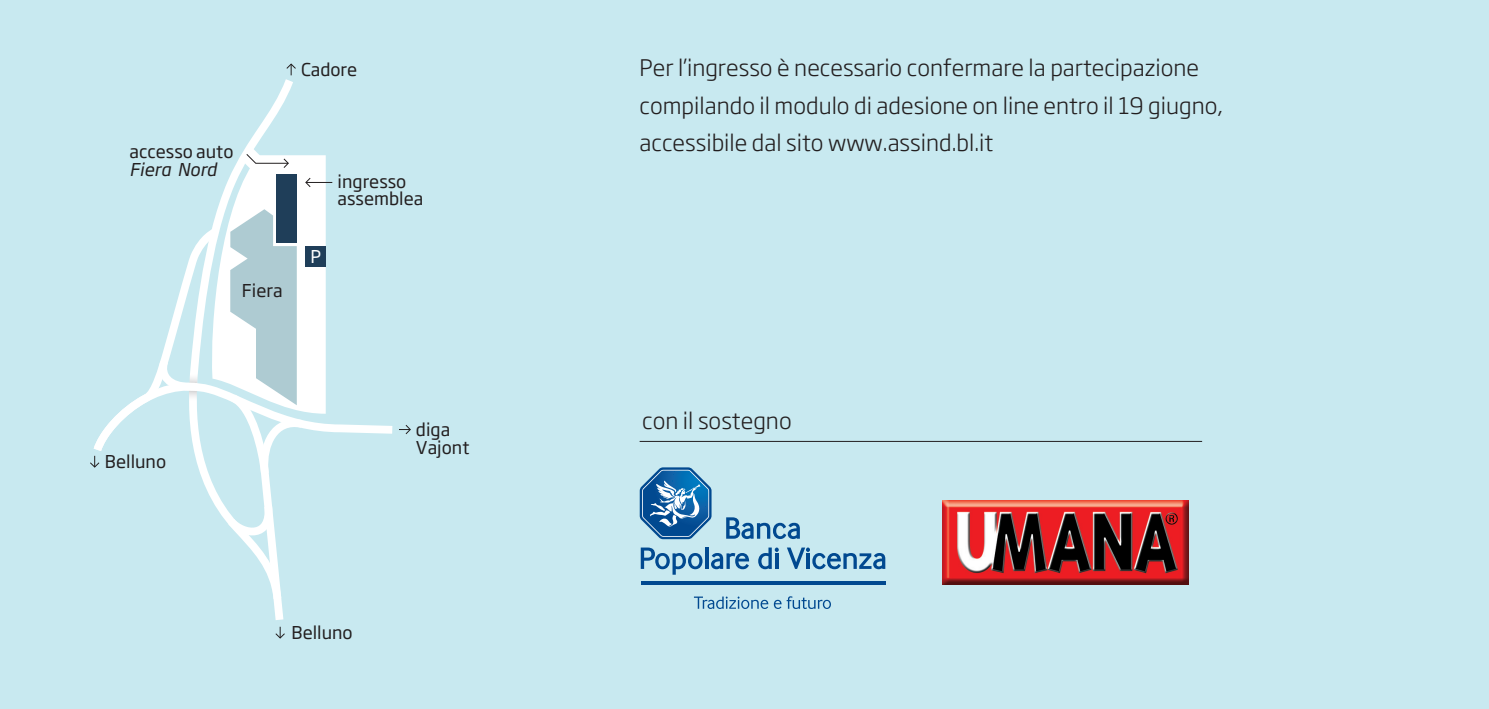
<style>
.page{position:relative;width:1489px;height:709px;background:#fff}
.page>*{position:absolute;margin:0;border:0;box-sizing:border-box;transform-origin:0 0}
.t1{font:300 22.5px/37.5px "Soho Gothic Pro";color:#231f20}
.t2{font:17.5px/17.5px "Soho Gothic Pro";color:#231f20}
.t3{font:italic 17.5px "Soho Gothic Pro";color:#231f20}
.t4{font:17.5px "Soho Gothic Pro";color:#fff}
</style>
<div class="page">
<div style="left:0;top:0;width:1488px;height:709px;background:#c8e9f0"></div>
<hr style="left:639px;top:441px;width:562px;height:1px;background:#231f20">
<svg style="left:245px;top:75px;width:48px;height:73px"></svg>
<svg style="left:286px;top:63px;width:10px;height:12px"></svg>
<svg style="left:90px;top:148px;width:321px;height:491px"></svg>
<hr style="left:640px;top:581px;width:245px;height:4px;background:#014990">
<svg style="left:639px;top:467px;width:72px;height:72px"></svg>
<svg style="left:726px;top:517px;width:73px;height:22px"></svg>
<svg style="left:640px;top:547px;width:62px;height:27px"></svg>
<hr style="left:705px;top:547px;width:3px;height:22px;background:#014990">
<svg style="left:711px;top:553px;width:38px;height:16px"></svg>
<svg style="left:758px;top:547px;width:20px;height:22px"></svg>
<svg style="left:787px;top:547px;width:98px;height:22px"></svg>
<svg style="left:694px;top:596px;width:137px;height:13px"></svg>
<img style="left:942px;top:500px;width:246px;height:84px">
<p class="t2" style="left:301px;top:60px;width:58px">Cadore</p>
<p class="t2" style="left:130px;top:142px;width:105px">accesso auto</p>
<p class="t3" style="left:130px;top:156px;width:89px">Fiera Nord</p>
<p class="t2" style="left:242px;top:281px;width:42px">Fiera</p>
<p class="t4" style="left:310px;top:243px;width:12px">P</p>
<p class="t2" style="left:337px;top:172px;width:87px">ingresso assemblea</p>
<p class="t2" style="left:105px;top:451px;width:63px">Belluno</p>
<p class="t2" style="left:416px;top:420px;width:55px">diga<br>Vajont</p>
<p class="t2" style="left:291px;top:623px;width:63px">Belluno</p>
<p class="t1" style="left:639px;top:48px;width:585px">Per l’ingresso è necessario confermare la partecipazione compilando il modulo di adesione on line entro il 19 giugno, accessibile dal sito www.assind.bl.it</p>
<p class="t1" style="left:642px;top:401px;width:151px">con il sostegno</p>
</div>
